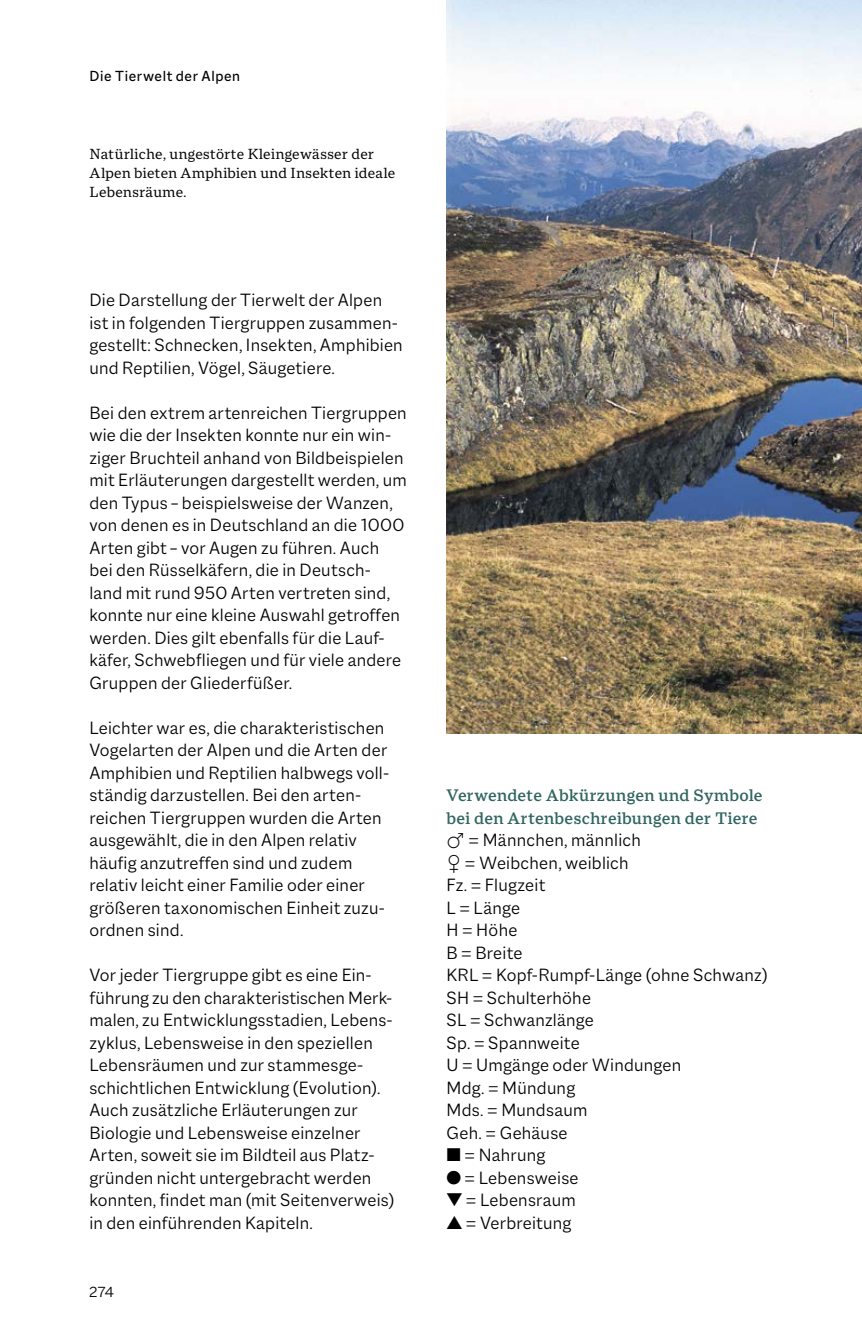
<style>
.page{position:relative;width:862px;height:1340px;background:#fff}
.page>*{position:absolute;margin:0;border:0;box-sizing:border-box;transform-origin:0 0}
.t1{font:300 19.12px/22.5px "Macklin Sans";letter-spacing:.015em;color:#000}
.t2{font:500 18px/22.5px "Macklin Text";letter-spacing:.01em;color:#316560}
.t3{font:15.75px/19.1px "Macklin Text";letter-spacing:.015em;color:#000}
.t4{font:15.75px "Macklin Sans";letter-spacing:.04em;color:#000}
.t5{font:300 15.75px "Macklin Sans";color:#000}
</style>
<div class="page">
<img style="left:446px;top:0;width:415px;height:734px">
<p class="t4" style="left:89px;top:71px;width:152px">Die Tierwelt der Alpen</p>
<p class="t3" style="left:89px;top:146px;width:307px">Natürliche, ungestörte Kleingewässer der<br>Alpen bieten Amphibien und Insekten ideale<br>Lebensräume.</p>
<p class="t1" style="left:89px;top:290px;width:315px">Die Darstellung der Tierwelt der Alpen ist in folgenden Tiergruppen zusammen&shy;gestellt: Schnecken, Insekten, Amphibien und Reptilien, Vögel, Säugetiere.</p>
<p class="t1" style="left:89px;top:402px;width:319px">Bei den extrem artenreichen Tiergruppen wie die der Insekten konnte nur ein win&shy;ziger Bruchteil anhand von Bildbeispielen mit Erläuterungen dargestellt werden, um den Typus – beispielsweise der Wanzen, von denen es in Deutschland an die 1000<br>Arten gibt – vor Augen zu führen. Auch bei den Rüsselkäfern, die in Deutsch&shy;land mit rund 950 Arten vertreten sind, konnte nur eine kleine Auswahl getroffen werden. Dies gilt ebenfalls für die Lauf&shy;käfer, Schwebfliegen und für viele andere Gruppen der Gliederfüßer.</p>
<p class="t1" style="left:89px;top:717px;width:301px">Leichter war es, die charakteristischen Vogelarten der Alpen und die Arten der Amphibien und Reptilien halbwegs voll&shy;ständig darzustellen. Bei den arten&shy;reichen Tiergruppen wurden die Arten ausgewählt, die in den Alpen relativ häufig anzutreffen sind und zudem relativ leicht einer Familie oder einer größeren taxonomischen Einheit zuzu&shy;ordnen sind.</p>
<p class="t1" style="left:89px;top:965px;width:306px">Vor jeder Tiergruppe gibt es eine Ein&shy;führung zu den charakteristischen Merk&shy;malen, zu Entwicklungsstadien, Lebens&shy;zyklus, Lebensweise in den speziellen Lebensräumen und zur stammesge&shy;schichtlichen Entwicklung (Evolution).<br>Auch zusätzliche Erläuterungen zur Biologie und Lebensweise einzelner Arten, soweit sie im Bildteil aus Platz&shy;gründen nicht untergebracht werden konnten, findet man (mit Seitenverweis) in den einführenden Kapiteln.</p>
<p class="t5" style="left:89px;top:1285px;width:26px">274</p>
<p class="t2" style="left:446px;top:785px;width:317px">Verwendete Abkürzungen und Symbole bei den Artenbeschreibungen der Tiere</p>
<p class="t1" style="left:446px;top:830px;width:196px">♂ = Männchen, männlich</p>
<p class="t1" style="left:446px;top:852px;width:183px">♀ = Weibchen, weiblich</p>
<p class="t1" style="left:446px;top:875px;width:100px">Fz. = Flugzeit</p>
<p class="t1" style="left:446px;top:897px;width:75px">L = Länge</p>
<p class="t1" style="left:446px;top:920px;width:72px">H = Höhe</p>
<p class="t1" style="left:446px;top:942px;width:77px">B = Breite</p>
<p class="t1" style="left:446px;top:965px;width:322px">KRL = Kopf-Rumpf-Länge (ohne Schwanz)</p>
<p class="t1" style="left:446px;top:987px;width:146px">SH = Schulterhöhe</p>
<p class="t1" style="left:446px;top:1010px;width:149px">SL = Schwanzlänge</p>
<p class="t1" style="left:446px;top:1032px;width:134px">Sp. = Spannweite</p>
<p class="t1" style="left:446px;top:1055px;width:236px">U = Umgänge oder Windungen</p>
<p class="t1" style="left:446px;top:1077px;width:130px">Mdg. = Mündung</p>
<p class="t1" style="left:446px;top:1100px;width:142px">Mds. = Mundsaum</p>
<p class="t1" style="left:446px;top:1122px;width:122px">Geh. = Gehäuse</p>
<p class="t1" style="left:464px;top:1145px;width:82px">= Nahrung</p>
<p class="t1" style="left:464px;top:1167px;width:115px">= Lebensweise</p>
<p class="t1" style="left:465px;top:1190px;width:111px">= Lebensraum</p>
<p class="t1" style="left:465px;top:1212px;width:107px">= Verbreitung</p>
</div>
